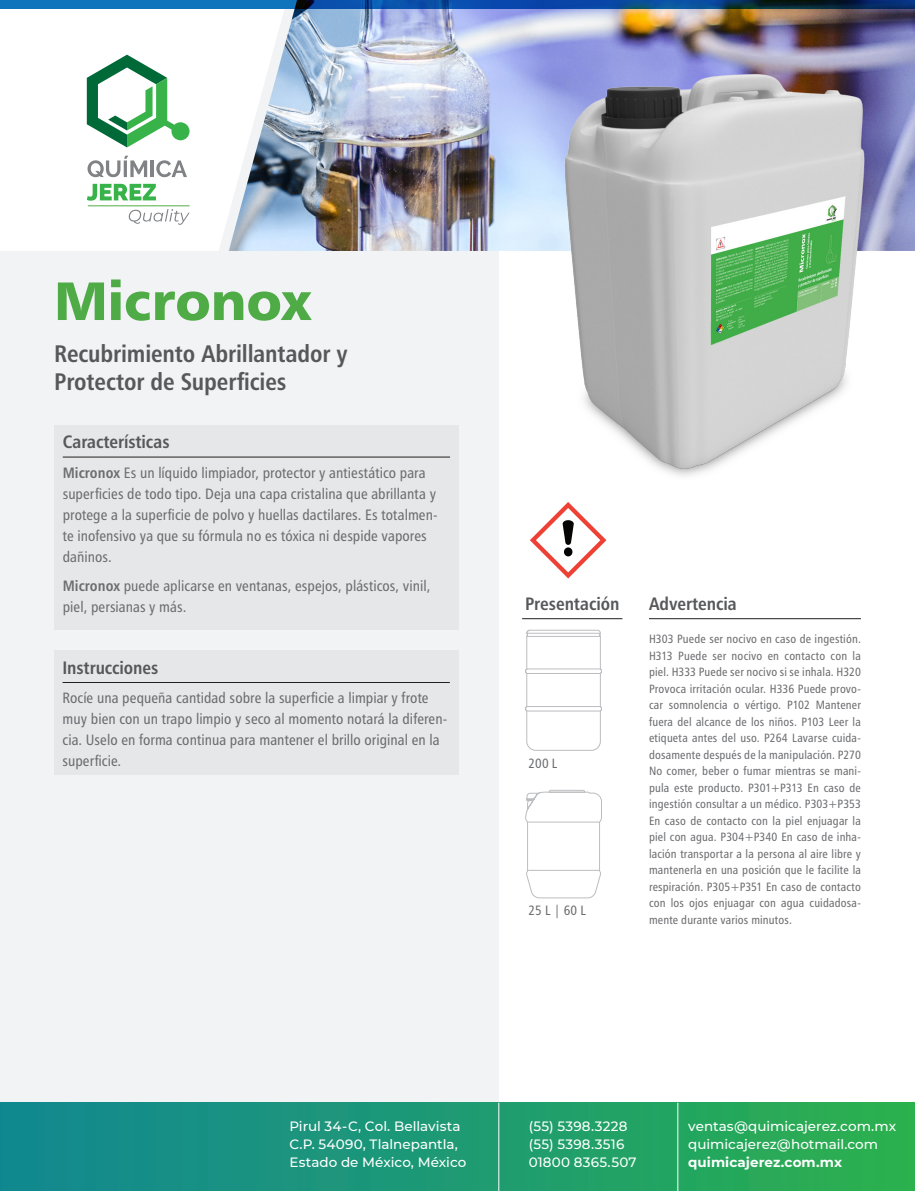
<style>
.page{position:relative;width:915px;height:1191px;background:#fff}
.page>*{position:absolute;margin:0;border:0;box-sizing:border-box;transform-origin:0 0}
.t1{font:54px "Humanist 777 BT Black B";letter-spacing:-.005em;color:#4fab46}
.t2{font:24px "Humanist 777 BT Bold Condensed B";letter-spacing:-.005em;color:#57585a}
.t3{font:18px "Humanist 777 BT Bold Condensed B";letter-spacing:-.005em;color:#57585a}
.t4{font:15px/21px "Humanist 777 BT Roman Condensed B";letter-spacing:.005em;color:#6c6d70}
.t5{font:500 13.5px/18px "Montserrat";letter-spacing:.005em;color:#fff}
.t6{font:700 13.5px "Montserrat";letter-spacing:.005em;color:#fff}
.t7{font:13.5px "Humanist 777 BT Roman Condensed B";color:#6c6d70}
.t8{font:12px/16.5px "Humanist 777 BT Roman Condensed B";letter-spacing:.01em;color:#6c6d70;text-align:justify}
.s1{font-family:"Humanist 777 BT Bold Condensed B"}
</style>
<div class="page">
<div style="left:0;top:251px;width:498px;height:852px;background:#f2f3f4"></div>
<div style="left:0;top:1102px;width:914px;height:89px;background:linear-gradient(to right,#118793,#2cb04f)"></div>
<hr style="left:498px;top:1102px;width:1px;height:89px;background:#fff">
<hr style="left:677px;top:1102px;width:1px;height:89px;background:#fff">
<img style="left:373px;top:9px;width:541px;height:242px">
<svg style="left:0;top:0;width:914px;height:9px;background:#0b5095"></svg>
<img style="left:219px;top:9px;width:154px;height:242px">
<svg style="left:87px;top:55px;width:102px;height:92px"></svg>
<svg style="left:87px;top:156px;width:60px;height:21px"></svg>
<hr style="left:151px;top:160px;width:3px;height:17px;background:#808285">
<svg style="left:156px;top:160px;width:31px;height:17px"></svg>
<svg style="left:87px;top:184px;width:69px;height:17px"></svg>
<hr style="left:88px;top:205px;width:101px;height:1px;background:#54ab47">
<svg style="left:129px;top:209px;width:60px;height:16px"></svg>
<img style="left:498px;top:64px;width:416px;height:416px">
<div style="left:54px;top:425px;width:404px;height:204px;background:#e6e7e9"></div>
<hr style="left:63px;top:457px;width:387px;height:1px;background:#231f20">
<div style="left:54px;top:651px;width:404px;height:124px;background:#e6e7e9"></div>
<hr style="left:63px;top:682px;width:386px;height:1px;background:#231f20">
<svg style="left:525px;top:629px;width:77px;height:122px"></svg>
<svg style="left:525px;top:789px;width:77px;height:109px"></svg>
<hr style="left:522px;top:618px;width:100px;height:1px;background:#231f20">
<hr style="left:648px;top:618px;width:212px;height:1px;background:#231f20">
<svg style="left:530px;top:502px;width:76px;height:76px"></svg>
<p class="t1" style="left:54px;top:266px;width:259px">Micronox</p>
<p class="t2" style="left:54px;top:338px;width:295px">Recubrimiento Abrillantador y</p>
<p class="t2" style="left:54px;top:367px;width:234px">Protector de Superficies</p>
<p class="t3" style="left:63px;top:431px;width:108px">Características</p>
<p class="t4" style="left:63px;top:462px;width:376px"><span class="s1">Micronox</span> Es un líquido limpiador, protector y antiestático para superficies de todo tipo. Deja una capa cristalina que abrillanta y protege a la superficie de polvo y huellas dactilares. Es totalmen&shy;te inofensivo ya que su fórmula no es tóxica ni despide vapores dañinos.</p>
<p class="t4" style="left:63px;top:575px;width:369px"><span class="s1">Micronox</span> puede aplicarse en ventanas, espejos, plásticos, vinil, piel, persianas y más.</p>
<p class="t3" style="left:63px;top:656px;width:97px">Instrucciones</p>
<p class="t4" style="left:63px;top:687px;width:386px">Rocíe una pequeña cantidad sobre la superficie a limpiar y frote muy bien con un trapo limpio y seco al momento notará la diferen&shy;cia. Uselo en forma continua para mantener el brillo original en la superficie.</p>
<p class="t3" style="left:525px;top:592px;width:96px">Presentación</p>
<p class="t3" style="left:648px;top:592px;width:89px">Advertencia</p>
<p class="t8" style="left:648px;top:630px;width:213px">H303 Puede ser nocivo en caso de ingestión.<br>H313 Puede ser nocivo en contacto con la piel. H333 Puede ser nocivo si se inhala. H320<br>Provoca irritación ocular. H336 Puede provo&shy;car somnolencia o vértigo. P102 Mantener fuera del alcance de los niños. P103 Leer la etiqueta antes del uso. P264 Lavarse cuida&shy;dosamente después de la manipulación. P270<br>No comer, beber o fumar mientras se mani&shy;pula este producto. P301+P313 En caso de ingestión consultar a un médico. P303+P353<br>En caso de contacto con la piel enjuagar la piel con agua. P304+P340 En caso de inha&shy;lación transportar a la persona al aire libre y mantenerla en una posición que le facilite la respiración. P305+P351 En caso de contacto con los ojos enjuagar con agua cuidadosa&shy;mente durante varios minutos.</p>
<p class="t7" style="left:528px;top:755px;width:30px">200 L</p>
<p class="t7" style="left:528px;top:901px;width:59px">25 L | 60 L</p>
<p class="t5" style="left:289px;top:1116px;width:178px">Pirul 34-C, Col. Bellavista<br>C.P. 54090, Tlalnepantla,<br>Estado de México, México</p>
<p class="t5" style="left:528px;top:1116px;width:109px">(55) 5398.3228 (55) 5398.3516<br>01800 8365.507</p>
<p class="t5" style="left:688px;top:1116px;width:209px">ventas@quimicajerez.com.mx quimicajerez@hotmail.com</p>
<p class="t6" style="left:688px;top:1152px;width:155px">quimicajerez.com.mx</p>
</div>
